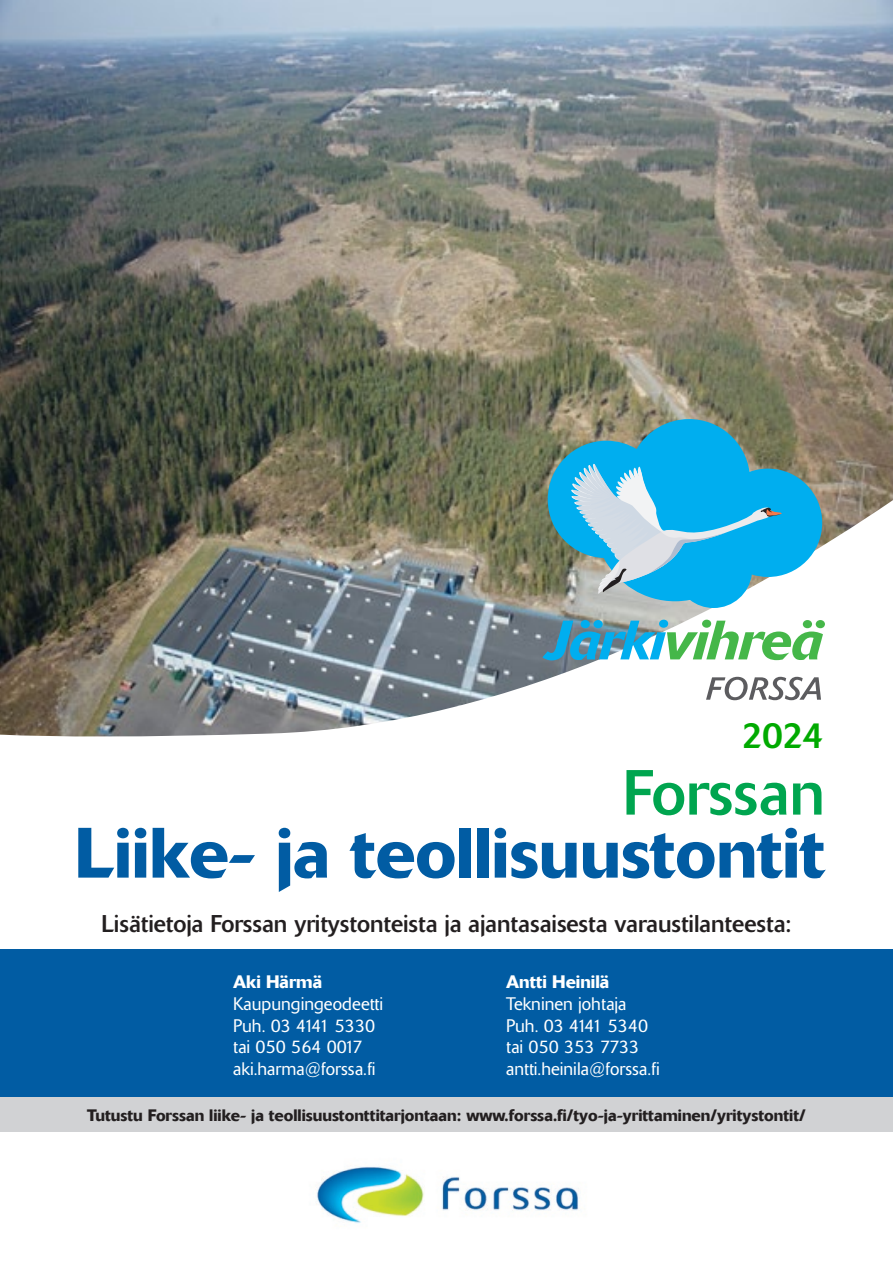
<style>
.page{position:relative;width:893px;height:1263px;background:#fff}
.page>*{position:absolute;margin:0;border:0;box-sizing:border-box;transform-origin:0 0}
.t1{font:500 70.5px "Delta";color:#015ca3}
.t2{font:63px "Delta";color:#00a54f}
.t3{font:36px "Delta";color:#0a0}
.Leipäteksti{font:24px "Delta";color:#231f20}
.t4{font:300 18px "Delta";color:#fff}
.t5{font:500 18px "Delta";color:#fff}
.Leipäteksti-2{font:500 16.5px "Delta";color:#231f20}
</style>
<div class="page">
<img style="left:0;top:0;width:893px;height:500px">
<img style="left:0;top:500px;width:893px;height:237px">
<div style="left:0;top:949px;width:893px;height:148px;background:#015ca3"></div>
<div style="left:0;top:1097px;width:893px;height:35px;background:#d1d2d4"></div>
<img style="left:316px;top:1166px;width:263px;height:57px">
<svg style="left:542px;top:620px;width:283px;height:40px"></svg>
<svg style="left:706px;top:677px;width:115px;height:23px"></svg>
<svg style="left:548px;top:419px;width:274px;height:189px;background:#5ea5b5"></svg>
<svg style="left:568px;top:462px;width:215px;height:132px;background:#4dbbe5"></svg>
<h3 class="t3" style="left:742px;top:714px;width:82px">2024</h3>
<p class="t2" style="left:623px;top:756px;width:204px">Forssan</p>
<p class="t1" style="left:75px;top:810px;width:752px">Liike- ja teollisuustontit</p>
<p class="Leipäteksti" style="left:101px;top:910px;width:692px">Lisätietoja Forssan yritystonteista ja ajantasaisesta varaustilanteesta:</p>
<p class="t5" style="left:233px;top:971px;width:90px">Aki Härmä</p>
<p class="t4" style="left:233px;top:993px;width:152px">Kaupungingeodeetti</p>
<p class="t4" style="left:233px;top:1015px;width:144px">Puh. 03 4141 5330</p>
<p class="t4" style="left:233px;top:1037px;width:130px">tai 050 564 0017</p>
<p class="t4" style="left:233px;top:1058px;width:144px">aki.harma@forssa.fi</p>
<p class="t5" style="left:506px;top:971px;width:105px">Antti Heinilä</p>
<p class="t4" style="left:506px;top:993px;width:122px">Tekninen johtaja</p>
<p class="t4" style="left:506px;top:1015px;width:144px">Puh. 03 4141 5340</p>
<p class="t4" style="left:506px;top:1037px;width:135px">tai 050 353 7733</p>
<p class="t4" style="left:506px;top:1058px;width:155px">antti.heinila@forssa.fi</p>
<p class="Leipäteksti-2" style="left:87px;top:1105px;width:720px">Tutustu Forssan liike- ja teollisuustonttitarjontaan: www.forssa.fi/tyo-ja-yrittaminen/yritystontit/</p>
</div>
